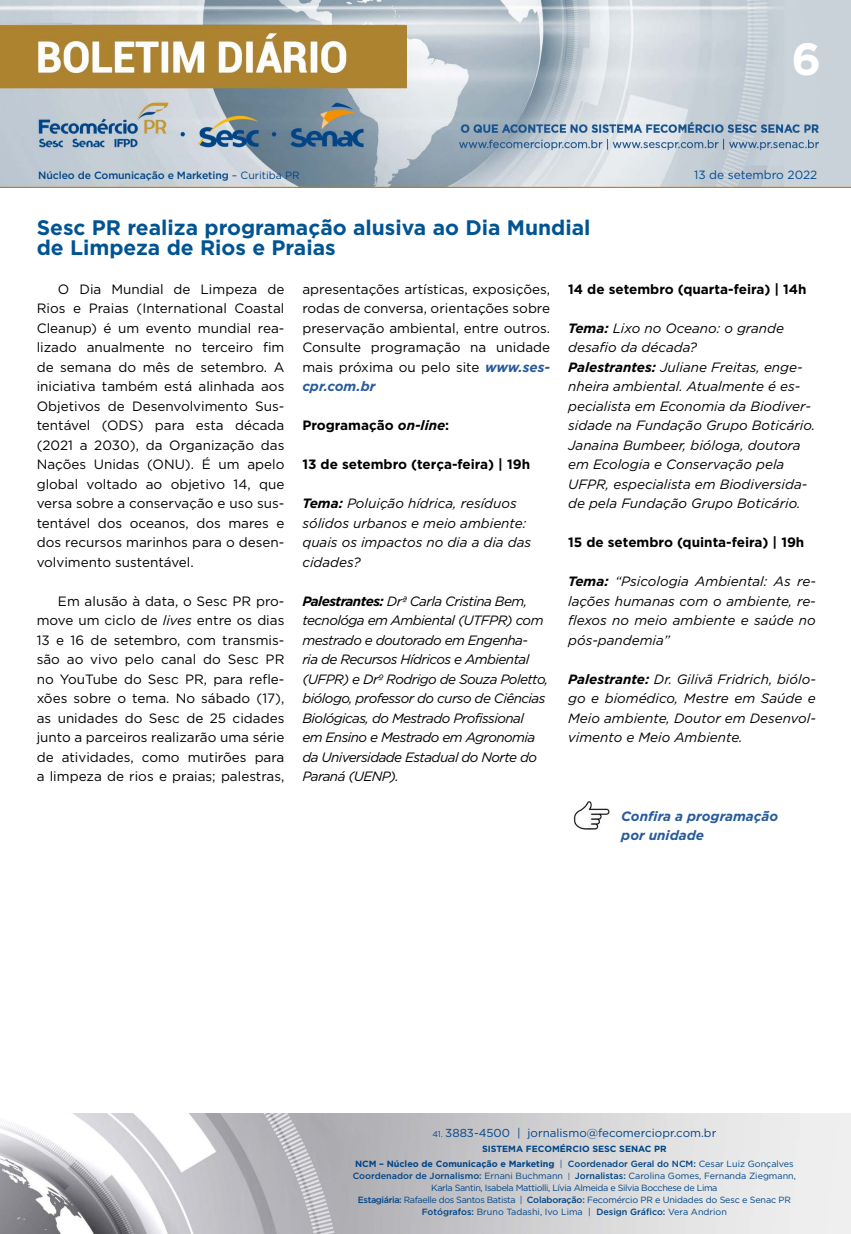
<style>
.page{position:relative;width:851px;height:1234px;background:#fff}
.page>*{position:absolute;margin:0;border:0;box-sizing:border-box;transform-origin:0 0}
.t1{font:700 45px "Gotham";color:#fff}
.t2{font:700 21px/19.5px "Gotham";color:#005493}
.t3{font:13.5px/19.5px "Gotham";color:#000;text-align:justify}
.t4{font:italic 13.5px/19.5px "Gotham";color:#000}
.t5{font:italic 13.5px/19.5px "Gotham";letter-spacing:-.04em;color:#000}
.t6{font:700 13.5px "Gotham";color:#000}
.t7{font:italic 700 13.5px/19.5px "Gotham";color:#275b9b}
.t8{font:11.85px "Gotham";color:#004a93}
.t9{font:11.55px "Gotham";color:#004587}
.t10{font:500 10.5px "Gotham";letter-spacing:-.01em;color:#004587}
.t11{font:9px/12px "Gotham";letter-spacing:-.02em;color:#004587;text-align:center}
.t12{font:700 9px/15px "Gotham";color:#004587;text-align:center}
.s1{font-weight:400}
.s2{font-style:italic}
.s3{font-weight:700;font-style:italic;color:#275b9b}
.s4{font-weight:700}
.s5{font-size:8.25px}
.s6{font-weight:500}
.s7{font-size:7.65px}
</style>
<div class="page">
<img style="left:0;top:0;width:850px;height:188px">
<img style="left:0;top:1113px;width:850px;height:120px">
<img style="left:573px;top:801px;width:36px;height:28px">
<h1 class="t1" style="left:791px;top:29px;width:31px">6</h1>
<p class="t10" style="left:38px;top:168px;width:263px">Núcleo de Comunicação e Marketing <span class="s1">– Curitiba PR</span></p>
<p class="t8" style="left:694px;top:167px;width:125px">13 de setembro 2022</p>
<h2 class="t2" style="left:37px;top:218px;width:555px">Sesc PR realiza programação alusiva ao Dia Mundial de Limpeza de Rios e Praias</h2>
<p class="t3" style="left:37px;top:279px;width:249px;text-indent:21px">O Dia Mundial de Limpeza de Rios e Praias (International Coastal Cleanup) é um evento mundial rea&shy;lizado anualmente no terceiro fim de semana do mês de setembro. A iniciativa também está alinhada aos Objetivos de Desenvolvimento Sus&shy;tentável (ODS) para esta década (2021 a 2030), da Organização das Nações Unidas (ONU). É um apelo global voltado ao objetivo 14, que versa sobre a conservação e uso sus&shy;tentável dos oceanos, dos mares e dos recursos marinhos para o desen&shy;volvimento sustentável.</p>
<p class="t3" style="left:37px;top:591px;width:249px;text-indent:21px">Em alusão à data, o Sesc PR pro&shy;move um ciclo de <span class="s2">lives</span> entre os dias 13 e 16 de setembro, com transmis&shy;são ao vivo pelo canal do Sesc PR no YouTube do Sesc PR, para refle&shy;xões sobre o tema. No sábado (17), as unidades do Sesc de 25 cidades junto a parceiros realizarão uma série de atividades, como mutirões para a limpeza de rios e praias; palestras,</p>
<p class="t3" style="left:302px;top:279px;width:249px">apresentações artísticas, exposições, rodas de conversa, orientações sobre preservação ambiental, entre outros.<br>Consulte programação na unidade mais próxima ou pelo site <span class="s3">www.ses&shy;cpr.com.br</span></p>
<p class="t6" style="left:302px;top:416px;width:148px">Programação <span class="s2">on-line</span>:</p>
<p class="t6" style="left:302px;top:455px;width:229px">13 de setembro (terça-feira) | 19h</p>
<p class="t4" style="left:302px;top:493px;width:230px"><span class="s4">Tema:</span> Poluição hídrica, resíduos sólidos urbanos e meio ambiente: quais os impactos no dia a dia das cidades?</p>
<p class="t5" style="left:302px;top:591px;width:247px"><span class="s4">Palestrantes:</span> Drª Carla Cristina Bem, tecnológa em Ambiental (UTFPR) com mestrado e doutorado em Engenha-<br>ria de Recursos Hídricos e Ambiental (UFPR) e Drº Rodrigo de Souza Poletto, biólogo, professor do curso de Ciências Biológicas, do Mestrado Profissional<br>em Ensino e Mestrado em Agronomia da Universidade Estadual do Norte do Paraná (UENP).</p>
<p class="t6" style="left:568px;top:280px;width:240px">14 de setembro (quarta-feira) | 14h</p>
<p class="t4" style="left:568px;top:317px;width:249px"><span class="s4">Tema:</span> Lixo no Oceano: o grande desafio da década?<br><span class="s4">Palestrantes:</span> Juliane Freitas, enge&shy;nheira ambiental. Atualmente é es&shy;pecialista em Economia da Biodiver&shy;sidade na Fundação Grupo Boticário.<br>Janaina Bumbeer, bióloga, doutora em Ecologia e Conservação pela UFPR, especialista em Biodiversida&shy;de pela Fundação Grupo Boticário.</p>
<p class="t6" style="left:568px;top:533px;width:238px">15 de setembro (quinta-feira) | 19h</p>
<p class="t4" style="left:568px;top:571px;width:249px;text-align:justify"><span class="s4">Tema:</span> “Psicologia Ambiental: As re&shy;lações humanas com o ambiente, re&shy;flexos no meio ambiente e saúde no pós-pandemia”</p>
<p class="t4" style="left:568px;top:668px;width:249px;text-align:justify"><span class="s4">Palestrante:</span> Dr. Gilivã Fridrich, biólo&shy;go e biomédico, Mestre em Saúde e Meio ambiente, Doutor em Desenvol&shy;vimento e Meio Ambiente.</p>
<p class="t7" style="left:621px;top:805px;width:158px">Confira a programação por unidade</p>
<p class="t9" style="left:432px;top:1125px;width:285px"><span class="s5">41.</span> 3883-4500 | jornalismo@fecomerciopr.com.br</p>
<p class="t12" style="left:355px;top:1141px;width:440px">SISTEMA FECOMÉRCIO SESC SENAC PR<br>NCM – Núcleo de Comunicação e Marketing <span class="s1">|</span> <span class="s6">Coordenador Geral do NCM:</span> <span class="s1">Cesar Luiz Gonçalves</span></p>
<p class="t11" style="left:353px;top:1169px;width:444px"><span class="s6">Coordenador de Jornalismo:</span> Ernani Buchmann <span class="s7">|</span> <span class="s6">Jornalistas:</span> Carolina Gomes, Fernanda Ziegmann, Karla Santin, Isabela Mattiolli, Lívia Almeida e Silvia Bocchese de Lima<br><span class="s6">Estagiária:</span> Rafaelle dos Santos Batista | <span class="s6">Colaboração:</span> Fecomércio PR e Unidades do Sesc e Senac PR <span class="s6">Fotógrafos:</span> Bruno Tadashi, Ivo Lima | <span class="s6">Design Gráfico:</span> Vera Andrion</p>
</div>
